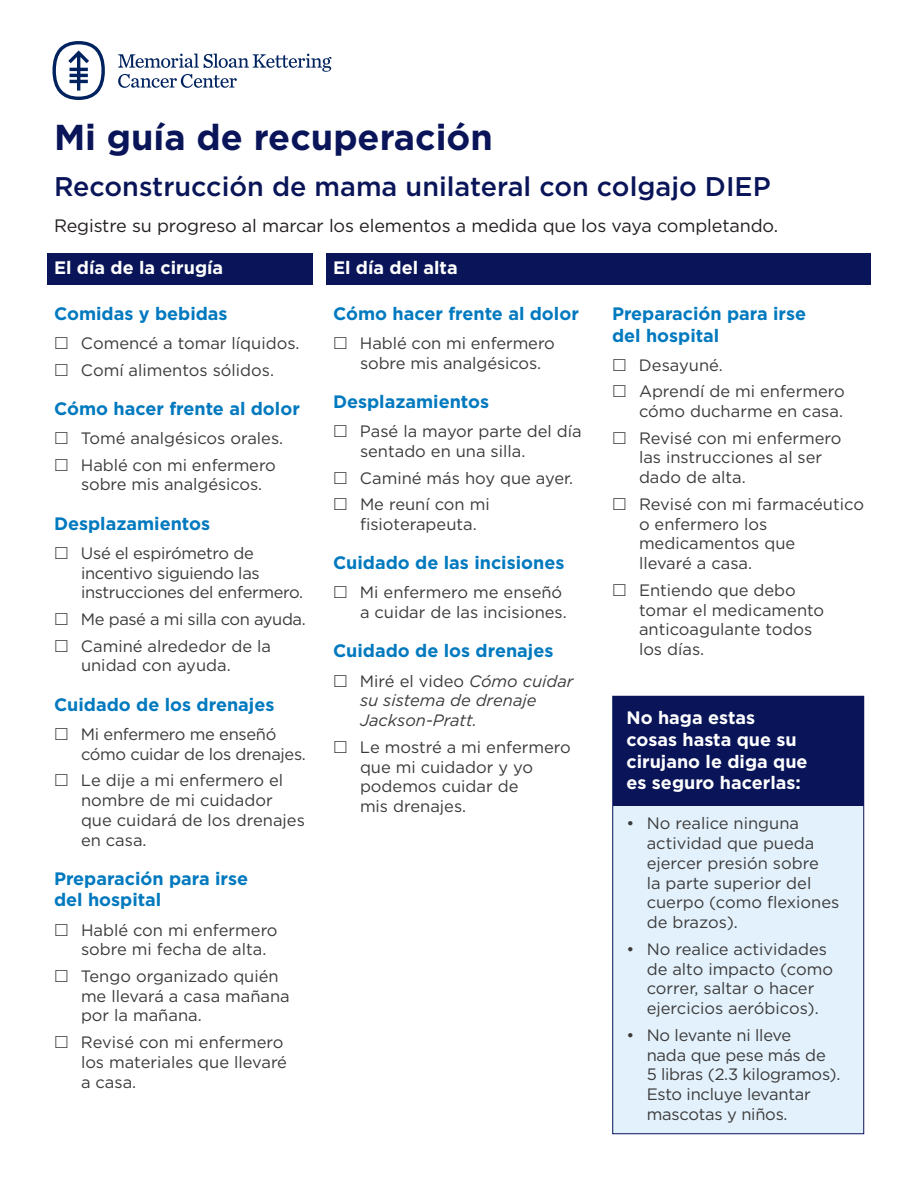
<style>
.page{position:relative;width:918px;height:1188px;background:#fff}
.page>*{position:absolute;margin:0;border:0;box-sizing:border-box;transform-origin:0 0}
.Roadmap{font:700 36px "Gotham";color:#091558}
.Procedure{font:500 27px "Gotham";color:#091558}
.Subsection{font:700 18px/21.6px "Gotham";color:#0079bf}
.Section{font:700 18px/21.6px "Gotham";color:#fff}
.Subtitle{font:18px "Gotham";letter-spacing:-.005em;color:#231f20}
.Checklist{font:16.5px/19.8px "Gotham";color:#3c3b3c}
.Bullets{font:16.5px/19.8px "Gotham";color:#3c3b3c}
.Checklist-2{font:16.5px/19.8px "Gotham";letter-spacing:-.02em;color:#3c3b3c}
.Checklist-3{font:italic 16.5px/19.8px "Gotham";color:#3c3b3c}
.Checklist-4{font:16.5px "Gotham";letter-spacing:-.025em;color:#3c3b3c}
.s1{font-style:normal}
</style>
<div class="page">
<div style="left:47px;top:253px;width:266px;height:31px;background:#091558"></div>
<div style="left:326px;top:253px;width:545px;height:31px;background:#091558"></div>
<div style="left:613px;top:696px;width:251px;height:438px;background:#e2f1fb"></div>
<div style="left:613px;top:697px;width:250px;height:109px;background:#091558"></div>
<div style="left:612px;top:696px;width:252px;height:438px;border:1px solid #091558"></div>
<svg style="left:118px;top:54px;width:213px;height:34px"></svg>
<svg style="left:52px;top:41px;width:53px;height:59px"></svg>
<p class="Roadmap" style="left:54px;top:114px;width:440px">Mi guía de recuperación</p>
<p class="Procedure" style="left:54px;top:169px;width:718px">Reconstrucción de mama unilateral con colgajo DIEP</p>
<p class="Subtitle" style="left:54px;top:214px;width:726px">Registre su progreso al marcar los elementos a medida que los vaya completando.</p>
<p class="Section" style="left:54px;top:257px;width:171px">El día de la cirugía</p>
<p class="Subsection" style="left:54px;top:303px;width:175px">Comidas y bebidas</p>
<p class="Checklist" style="left:81px;top:333px;width:220px">Comencé a tomar líquidos.</p>
<p class="Checklist" style="left:81px;top:360px;width:195px">Comí alimentos sólidos.</p>
<p class="Subsection" style="left:54px;top:398px;width:247px">Cómo hacer frente al dolor</p>
<p class="Checklist" style="left:81px;top:428px;width:204px">Tomé analgésicos orales.</p>
<p class="Checklist" style="left:81px;top:455px;width:196px">Hablé con mi enfermero sobre mis analgésicos.</p>
<p class="Subsection" style="left:54px;top:512px;width:158px">Desplazamientos</p>
<p class="Checklist-2" style="left:81px;top:543px;width:224px">Usé el espirómetro de incentivo siguiendo las instrucciones del enfermero.</p>
<p class="Checklist-4" style="left:81px;top:609px;width:226px">Me pasé a mi silla con ayuda.</p>
<p class="Checklist" style="left:81px;top:636px;width:192px">Caminé alrededor de la unidad con ayuda.</p>
<p class="Subsection" style="left:54px;top:693px;width:222px">Cuidado de los drenajes</p>
<p class="Checklist-2" style="left:81px;top:724px;width:226px">Mi enfermero me enseñó cómo cuidar de los drenajes.</p>
<p class="Checklist" style="left:81px;top:770px;width:225px">Le dije a mi enfermero el nombre de mi cuidador que cuidará de los drenajes en casa.</p>
<p class="Subsection" style="left:54px;top:867px;width:196px">Preparación para irse del hospital</p>
<p class="Checklist" style="left:81px;top:919px;width:198px">Hablé con mi enfermero sobre mi fecha de alta.</p>
<p class="Checklist" style="left:81px;top:966px;width:210px">Tengo organizado quién me llevará a casa mañana por la mañana.</p>
<p class="Checklist" style="left:81px;top:1032px;width:208px">Revisé con mi enfermero los materiales que llevaré a casa.</p>
<p class="Section" style="left:333px;top:257px;width:126px">El día del alta</p>
<p class="Subsection" style="left:333px;top:303px;width:247px">Cómo hacer frente al dolor</p>
<p class="Checklist" style="left:360px;top:333px;width:196px">Hablé con mi enfermero sobre mis analgésicos.</p>
<p class="Subsection" style="left:333px;top:391px;width:158px">Desplazamientos</p>
<p class="Checklist" style="left:360px;top:421px;width:223px">Pasé la mayor parte del día sentado en una silla.</p>
<p class="Checklist" style="left:360px;top:468px;width:215px">Caminé más hoy que ayer.</p>
<p class="Checklist" style="left:360px;top:494px;width:131px">Me reuní con mi fisioterapeuta.</p>
<p class="Subsection" style="left:333px;top:552px;width:233px">Cuidado de las incisiones</p>
<p class="Checklist" style="left:360px;top:582px;width:208px">Mi enfermero me enseñó a cuidar de las incisiones.</p>
<p class="Subsection" style="left:333px;top:640px;width:222px">Cuidado de los drenajes</p>
<p class="Checklist-3" style="left:360px;top:671px;width:215px"><span class="s1">Miré el video</span> Cómo cuidar su sistema de drenaje<br>Jackson-Pratt.</p>
<p class="Checklist" style="left:360px;top:737px;width:212px">Le mostré a mi enfermero que mi cuidador y yo podemos cuidar de<br>mis drenajes.</p>
<p class="Subsection" style="left:612px;top:303px;width:196px">Preparación para irse del hospital</p>
<p class="Checklist" style="left:639px;top:355px;width:85px">Desayuné.</p>
<p class="Checklist" style="left:639px;top:381px;width:207px">Aprendí de mi enfermero cómo ducharme en casa.</p>
<p class="Checklist" style="left:639px;top:428px;width:204px">Revisé con mi enfermero las instrucciones al ser dado de alta.</p>
<p class="Checklist" style="left:639px;top:494px;width:226px">Revisé con mi farmacéutico o enfermero los medicamentos que<br>llevaré a casa.</p>
<p class="Checklist" style="left:639px;top:580px;width:187px">Entiendo que debo tomar el medicamento anticoagulante todos los días.</p>
<p class="Section" style="left:626px;top:707px;width:183px">No haga estas cosas hasta que su cirujano le diga que es seguro hacerlas:</p>
<p class="Bullets" style="left:647px;top:813px;width:194px;text-indent:-20px">• No realice ninguna actividad que pueda ejercer presión sobre<br>la parte superior del cuerpo (como flexiones de brazos).</p>
<p class="Bullets" style="left:647px;top:939px;width:188px;text-indent:-20px">• No realice actividades de alto impacto (como correr, saltar o hacer ejercicios aeróbicos).</p>
<p class="Bullets" style="left:647px;top:1025px;width:195px;text-indent:-20px">• No levante ni lleve<br>nada que pese más de<br>5 libras (2.3 kilogramos).<br>Esto incluye levantar mascotas y niños.</p>
</div>
